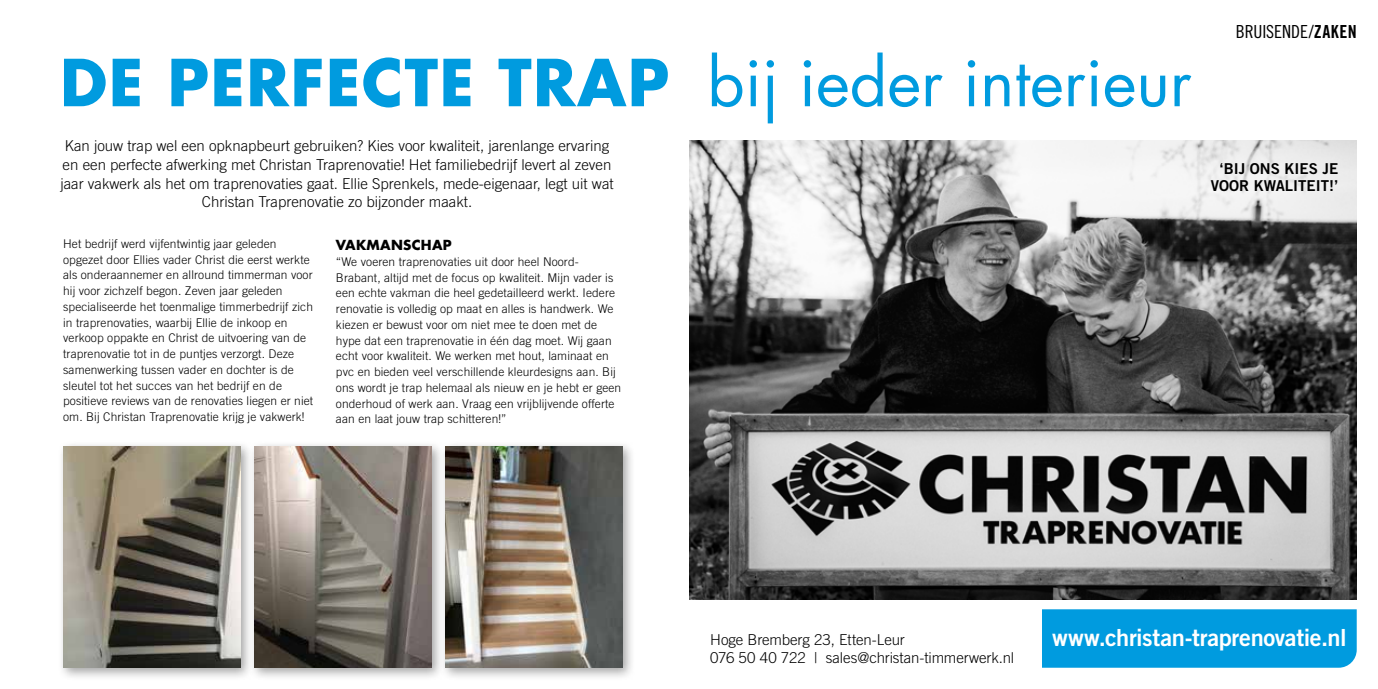
<style>
.page{position:relative;width:1378px;height:689px;background:#fff}
.page>*{position:absolute;margin:0;border:0;box-sizing:border-box;transform-origin:0 0}
.t1{font:65.1px "Futura CE";color:#009bdf}
.t2{font:23.55px "Trade Gothic LT Std Bd 2";letter-spacing:-.015em;color:#fff}
.t3{font:18px "Trade Gothic LT Std Cn 18";letter-spacing:-.005em;color:#000}
.t4{font:300 15px/18.8px "Trade Gothic LT Std";color:#000;text-align:center}
.t5{font:15px/17px "Trade Gothic LT Std Bd 2";color:#000;text-align:center}
.t6{font:700 13.5px "Futura CE";letter-spacing:.02em;color:#000}
.t7{font:300 12px/15.8px "Trade Gothic LT Std";letter-spacing:.01em;color:#000}
.s1{font-weight:700;font-size:63px}
.s2{font-family:"Trade Gothic LT Std Bd Cn 20"}
</style>
<div class="page">
<div style="left:57px;top:440px;width:196px;height:241px;background:#000;opacity:.36"></div>
<img style="left:63px;top:446px;width:177px;height:222px">
<div style="left:249px;top:441px;width:196px;height:240px;background:#000;opacity:.36"></div>
<img style="left:254px;top:446px;width:177px;height:222px">
<div style="left:440px;top:440px;width:196px;height:241px;background:#000;opacity:.36"></div>
<img style="left:446px;top:446px;width:177px;height:222px">
<img style="left:689px;top:140px;width:667px;height:460px">
<div style="left:1042px;top:609px;width:314px;height:59px;background:#009bdf"></div>
<h1 class="t1" style="left:60px;top:41px;width:1133px"><span class="s1">DE PERFECTE TRAP</span> bij ieder interieur</h1>
<p class="t4" style="left:60px;top:136px;width:555px">Kan jouw trap wel een opknapbeurt gebruiken? Kies voor kwaliteit, jarenlange ervaring en een perfecte afwerking met Christan Traprenovatie! Het familiebedrijf levert al zeven jaar vakwerk als het om traprenovaties gaat. Ellie Sprenkels, mede-eigenaar, legt uit wat Christan Traprenovatie zo bijzonder maakt.</p>
<p class="t7" style="left:63px;top:236px;width:252px">Het bedrijf werd vijfentwintig jaar geleden opgezet door Ellies vader Christ die eerst werkte als onderaannemer en allround timmerman voor hij voor zichzelf begon. Zeven jaar geleden specialiseerde het toenmalige timmerbedrijf zich in traprenovaties, waarbij Ellie de inkoop en verkoop oppakte en Christ de uitvoering van de traprenovatie tot in de puntjes verzorgt. Deze samenwerking tussen vader en dochter is de sleutel tot het succes van het bedrijf en de positieve reviews van de renovaties liegen er niet om. Bij Christan Traprenovatie krijg je vakwerk!</p>
<p class="t6" style="left:336px;top:235px;width:117px">VAKMANSCHAP</p>
<p class="t7" style="left:336px;top:254px;width:287px">“We voeren traprenovaties uit door heel Noord-Brabant, altijd met de focus op kwaliteit. Mijn vader is een echte vakman die heel gedetailleerd werkt. Iedere renovatie is volledig op maat en alles is handwerk. We kiezen er bewust voor om niet mee te doen met de hype dat een traprenovatie in één dag moet. Wij gaan echt voor kwaliteit. We werken met hout, laminaat en pvc en bieden veel verschillende kleurdesigns aan. Bij ons wordt je trap helemaal als nieuw en je hebt er geen onderhoud of werk aan. Vraag een vrijblijvende offerte aan en laat jouw trap schitteren!”</p>
<h3 class="t3" style="left:1236px;top:21px;width:122px">BRUISENDE/<span class="s2">ZAKEN</span></h3>
<p class="t5" style="left:1211px;top:160px;width:129px">‘BIJ ONS KIES JE<br>VOOR KWALITEIT!’</p>
<p class="t4" style="left:710px;top:630px;width:305px;line-height:18px;text-align:left">Hoge Bremberg 23, Etten-Leur<br>076 50 40 722 | sales@christan-timmerwerk.nl</p>
<h2 class="t2" style="left:1052px;top:623px;width:296px">www.christan-traprenovatie.nl</h2>
</div>
